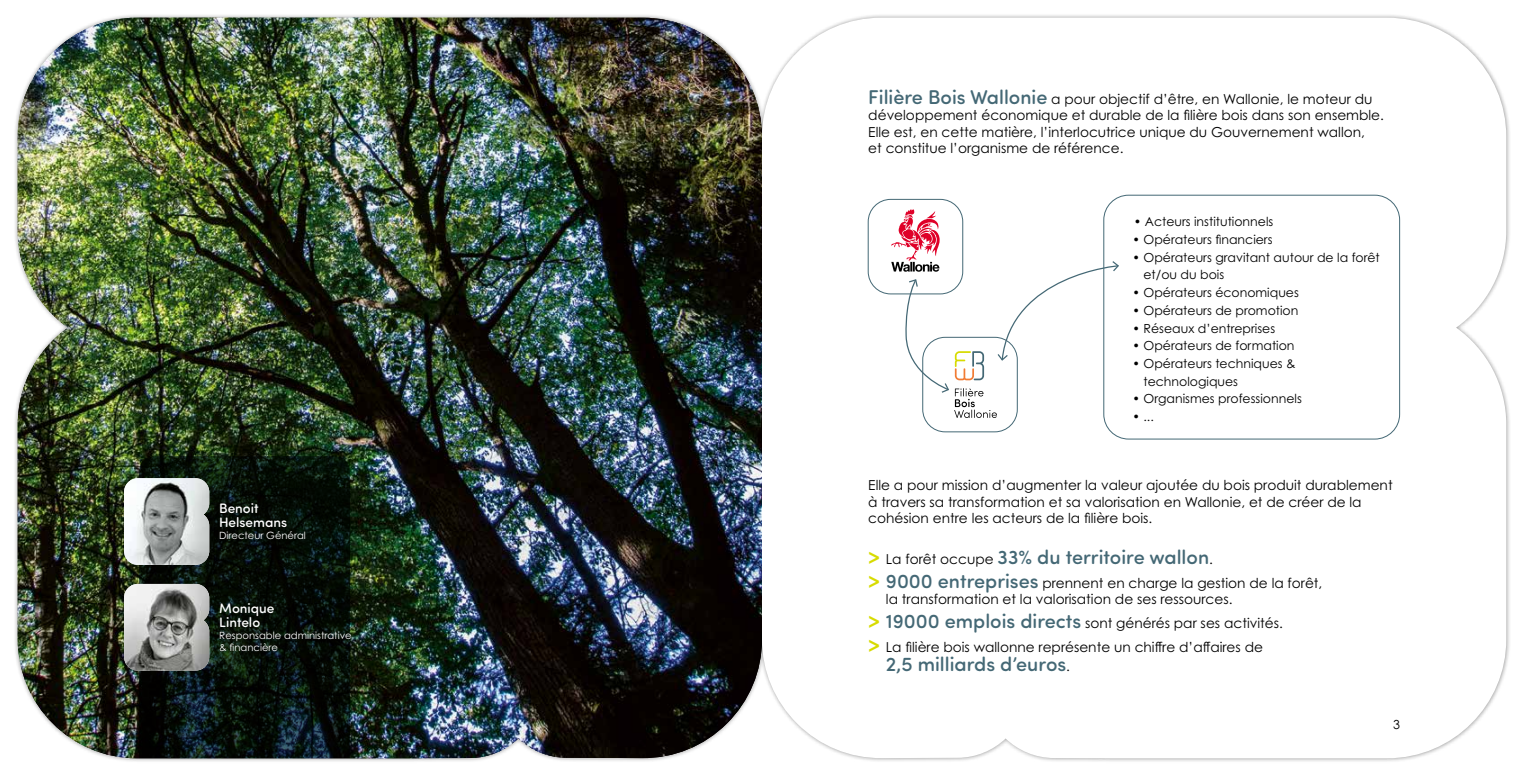
<style>
.page{position:relative;width:1524px;height:776px;background:#fff}
.page>*{position:absolute;margin:0;border:0;box-sizing:border-box;transform-origin:0 0}
.t1{font:500 20px "Sofia Pro Soft";color:#446875}
.t2{font:13.75px/16.5px "Century Gothic Pro";color:#000}
.t3{font:500 13.75px/14.1px "Sofia Pro Soft";color:#fff}
.t4{font:12.5px/17.8px "Century Gothic Pro";color:#000}
.t5{font:10px/12px "Century Gothic Pro";color:#fff}
.s1{font-family:"Sofia Pro Soft";font-weight:500;font-size:20px;color:#446875}
.s2{font-family:"Century Gothic Pro";font-weight:700;color:#d7db00}
.s3{font-family:"Century Gothic Pro";font-weight:400;font-size:13.75px;color:#000}
.s4{font-weight:700;font-size:20px;color:#d7db00}
</style>
<div class="page">
<div style="left:0;top:0;width:1524px;height:776px;background:#000;opacity:.4"></div>
<p class="t3" style="left:219px;top:500px;width:70px">Benoit<br>Helsemans</p>
<p class="t5" style="left:219px;top:530px;width:88px">Directeur Général</p>
<p class="t3" style="left:219px;top:600px;width:57px">Monique<br>Lintelo</p>
<p class="t5" style="left:219px;top:629px;width:134px">Responsable administrative &amp; financière</p>
<p class="t2" style="left:868px;top:90px;width:517px"><span class="s1">Filière Bois Wallonie</span> a pour objectif d’être, en Wallonie, le moteur du développement économique et durable de la filière bois dans son ensemble.<br>Elle est, en cette matière, l’interlocutrice unique du Gouvernement wallon,<br>et constitue l’organisme de référence.</p>
<p class="t4" style="left:1133px;top:213px;width:141px">• Acteurs institutionnels</p>
<p class="t4" style="left:1132px;top:231px;width:142px">• Opérateurs financiers</p>
<p class="t4" style="left:1143px;top:248px;width:238px;text-indent:-11px">• Opérateurs gravitant autour de la forêt et/ou du bois</p>
<p class="t4" style="left:1132px;top:284px;width:168px">• Opérateurs économiques</p>
<p class="t4" style="left:1132px;top:301px;width:167px">• Opérateurs de promotion</p>
<p class="t4" style="left:1132px;top:319px;width:144px">• Réseaux d’entreprises</p>
<p class="t4" style="left:1132px;top:337px;width:164px">• Opérateurs de formation</p>
<p class="t4" style="left:1143px;top:354px;width:154px;text-indent:-11px">• Opérateurs techniques &amp; technologiques</p>
<p class="t4" style="left:1132px;top:390px;width:171px">• Organismes professionnels</p>
<p class="t4" style="left:1132px;top:408px;width:23px">• ...</p>
<p class="t2" style="left:868px;top:477px;width:526px">Elle a pour mission d’augmenter la valeur ajoutée du bois produit durablement à travers sa transformation et sa valorisation en Wallonie, et de créer de la cohésion entre les acteurs de la filière bois.</p>
<h1 class="t1" style="left:868px;top:542px;width:346px"><span class="s2">&gt;</span> <span class="s3">La forêt occupe</span> 33% du territoire wallon<span class="s3">.</span></h1>
<p class="t2" style="left:886px;top:574px;width:438px;text-indent:-18px"><span class="s4">&gt;</span> <span class="s1">9000 entreprises</span> prennent en charge la gestion de la forêt, la transformation et la valorisation de ses ressources.</p>
<p class="t2" style="left:868px;top:611px;width:416px;line-height:24px"><span class="s4">&gt;</span> <span class="s1">19000 emplois directs</span> sont générés par ses activités. <span class="s4">&gt;</span> La filière bois wallonne représente un chiffre d’affaires de</p>
<h1 class="t1" style="left:886px;top:649px;width:186px">2,5 milliards d’euros<span class="s3">.</span></h1>
<p class="t4" style="left:1393px;top:716px;width:8px">3</p>
</div>
